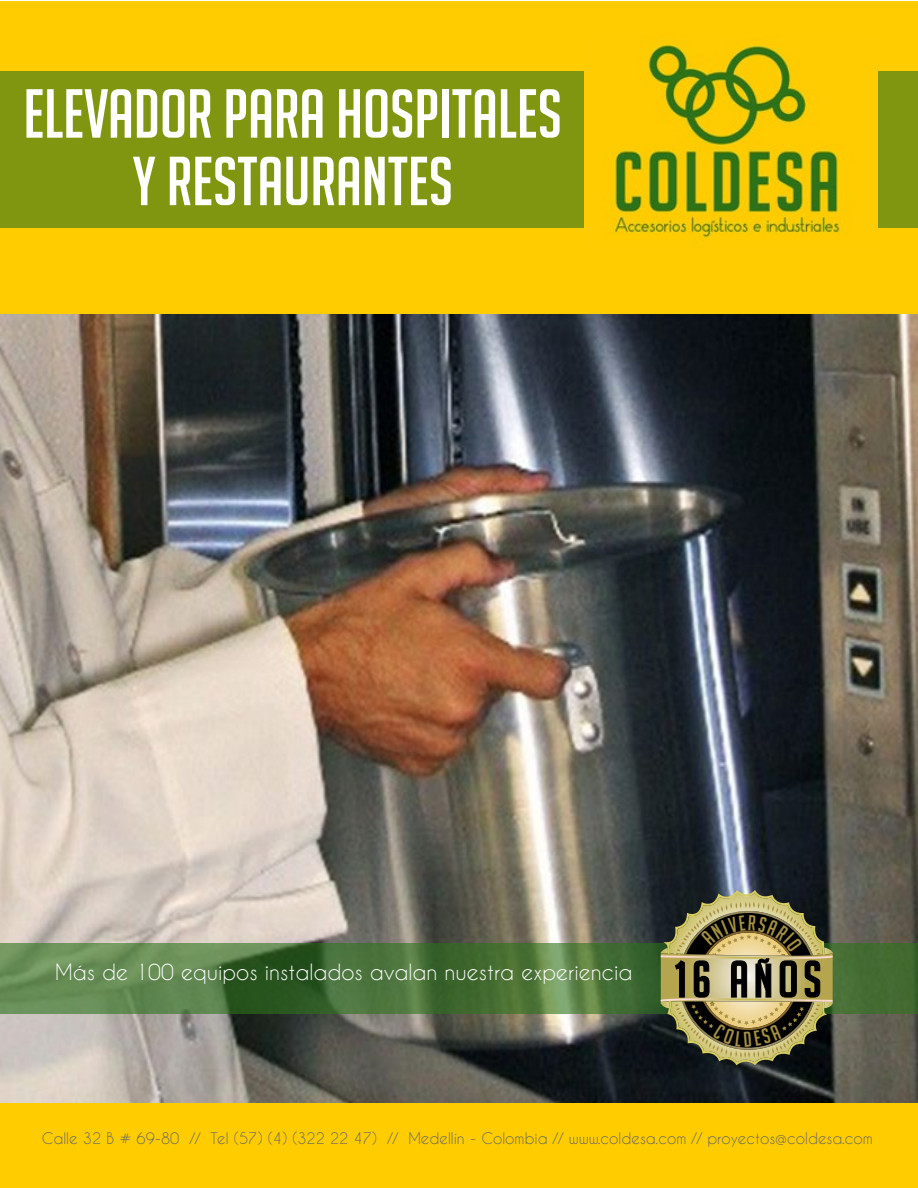
<style>
.page{position:relative;width:918px;height:1188px;background:#fff}
.page>*{position:absolute;margin:0;border:0;box-sizing:border-box;transform-origin:0 0}
.t1{font:67.5px/67.5px "Big Noodle Titling";color:#fff;text-align:center}
.t2{font:21px "Caviar Dreams";color:#fff}
.t3{font:15px "Caviar Dreams";color:#666}
</style>
<div class="page">
<div style="left:1px;top:1px;width:917px;height:1187px;background:#fc0"></div>
<img style="left:0;top:315px;width:918px;height:788px">
<div style="left:0;top:71px;width:918px;height:156px;background:#819610"></div>
<svg style="left:0;top:944px;width:918px;height:70px;background:#4f773f"></svg>
<img style="left:585px;top:44px;width:293px;height:194px">
<svg style="left:660px;top:890px;width:173px;height:175px;background:#6d6746"></svg>
<h1 class="t1" style="left:23px;top:80px;width:540px">ELEVADOR PARA HOSPITALES<br>Y RESTAURANTES</h1>
<h2 class="t2" style="left:55px;top:960px;width:579px">Más de 100 equipos instalados avalan nuestra experiencia</h2>
<p class="t3" style="left:42px;top:1129px;width:833px">Calle 32 B # 69-80 // Tel (57) (4) (322 22 47) // Medellín - Colombia // www.coldesa.com // proyectos@coldesa.com</p>
</div>
